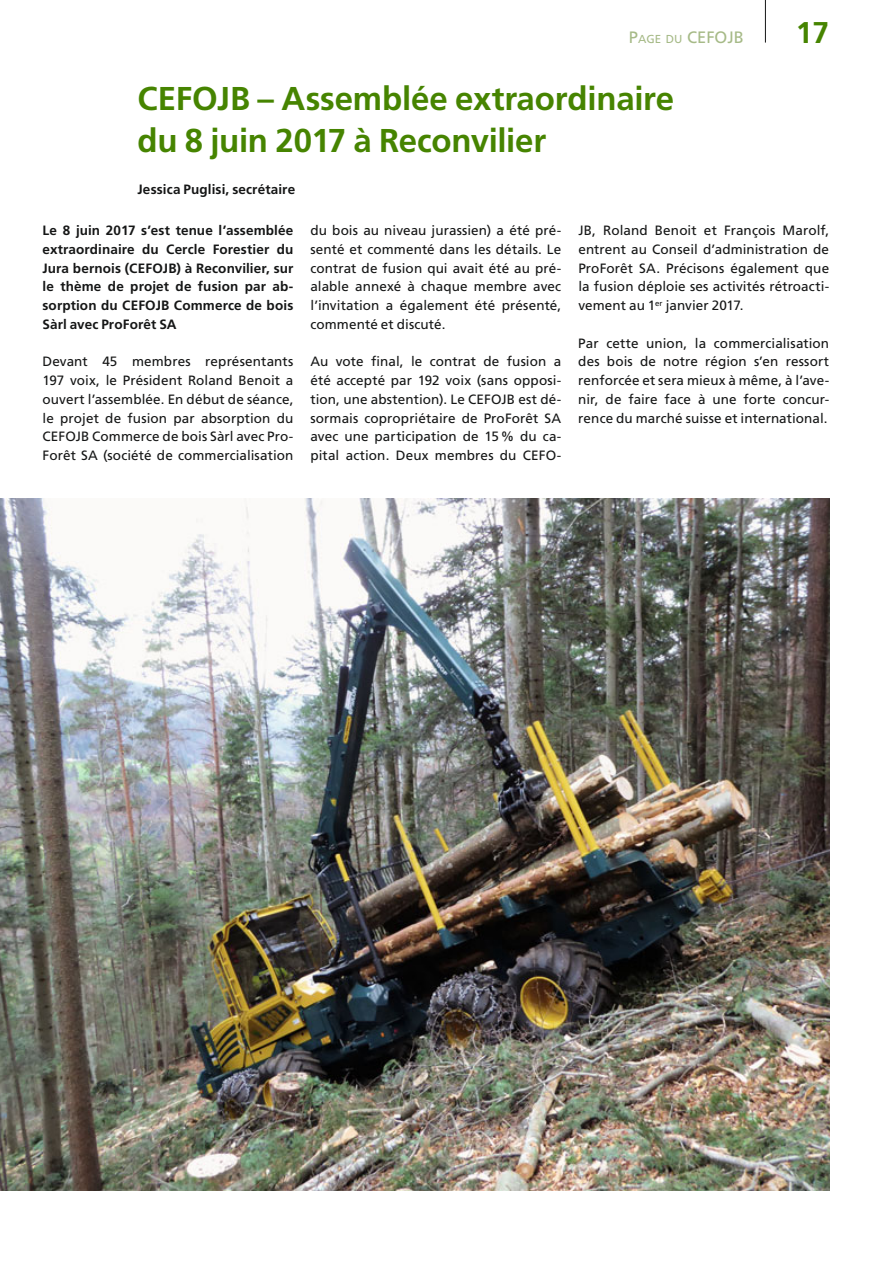
<style>
.page{position:relative;width:893px;height:1263px;background:#fff}
.page>*{position:absolute;margin:0;border:0;box-sizing:border-box;transform-origin:0 0}
.t1{font:700 33px/42px "Frutiger LT";letter-spacing:-.005em;color:#468400}
.t2{font:700 30px "Frutiger LT";color:#468400}
.t3{font:16.5px "Frutiger LT";color:#a6ba87}
.t4{font:13.5px/18.8px "Frutiger LT";letter-spacing:.005em;color:#151616;text-align:justify}
.t5{font:700 13.5px/18.8px "Frutiger LT";letter-spacing:.01em;color:#151616;text-align:justify}
.s1{font-size:11.55px}
</style>
<div class="page">
<hr style="left:765px;top:0;width:1px;height:43px;background:#151616">
<img style="left:0;top:499px;width:829px;height:691px">
<p class="t3" style="left:629px;top:31px;width:116px">P<span class="s1">AGE DU</span> CEFOJB</p>
<h2 class="t2" style="left:796px;top:20px;width:35px">17</h2>
<h1 class="t1" style="left:137px;top:80px;width:538px">CEFOJB – Assemblée extraordinaire du 8 juin 2017 à Reconvilier</h1>
<p class="t5" style="left:137px;top:181px;width:159px">Jessica Puglisi, secrétaire</p>
<p class="t5" style="left:43px;top:222px;width:252px">Le 8 juin 2017 s’est tenue l’assemblée extraordinaire du Cercle Forestier du Jura bernois (CEFOJB) à Reconvilier, sur le thème de projet de fusion par ab&shy;sorption du CEFOJB Commerce de bois Sàrl avec ProForêt SA</p>
<p class="t4" style="left:43px;top:353px;width:252px">Devant 45 membres représentants 197 voix, le Président Roland Benoit a ouvert l’assemblée. En début de séance, le projet de fusion par absorption du CEFOJB Commerce de bois Sàrl avec Pro-Forêt SA (société de commercialisation</p>
<p class="t4" style="left:578px;top:222px;width:252px">JB, Roland Benoit et François Marolf, entrent au Conseil d’administration de ProForêt SA. Précisons également que la fusion déploie ses activités rétroacti&shy;vement au 1<sup>er</sup> janvier 2017.</p>
<p class="t4" style="left:578px;top:335px;width:252px">Par cette union, la commercialisation des bois de notre région s’en ressort renforcée et sera mieux à même, à l’ave&shy;nir, de faire face à une forte concur&shy;rence du marché suisse et international.</p>
<p class="t4" style="left:310px;top:222px;width:252px">du bois au niveau jurassien) a été pré&shy;senté et commenté dans les détails. Le contrat de fusion qui avait été au pré&shy;alable annexé à chaque membre avec l’invitation a également été présenté, commenté et discuté.</p>
<p class="t4" style="left:310px;top:353px;width:252px">Au vote final, le contrat de fusion a été accepté par 192 voix (sans opposi&shy;tion, une abstention). Le CEFOJB est dé&shy;sormais copropriétaire de ProForêt SA avec une participation de 15 % du ca&shy;pital action. Deux membres du CEFO-</p>
</div>
